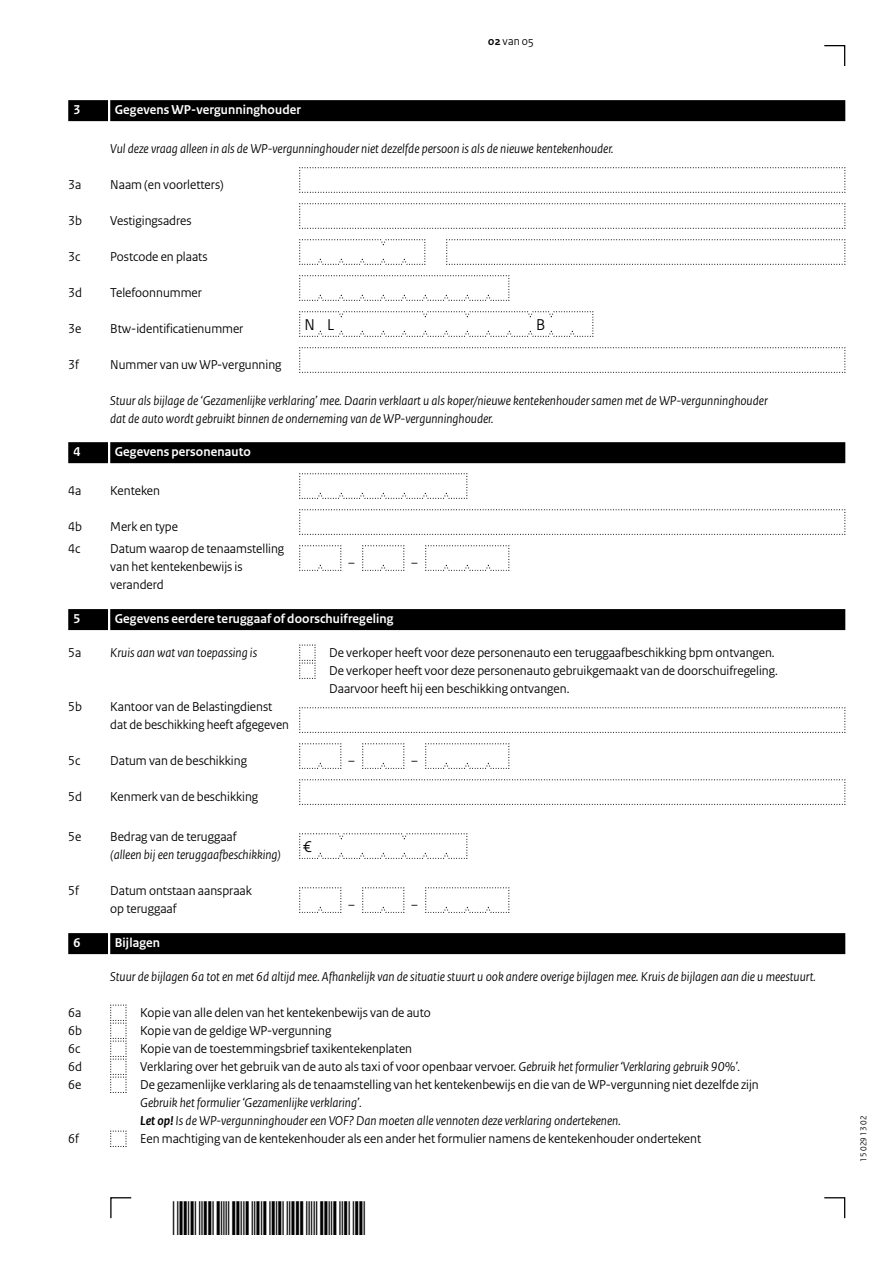
<style>
.page{position:relative;width:893px;height:1263px;background:#fff}
.page>*{position:absolute;margin:0;border:0;box-sizing:border-box;transform-origin:0 0}
.Veld{font:16.5px "Rijksoverheid Sans Heading";color:#000}
.Vraag_geen_inspring{font:13.5px/18px "Rijksoverheid Sans Heading";color:#000}
.Vraag_Nummer{font:13.5px/18px "Rijksoverheid Sans Heading";color:#000}
.Vraag_Nummer-2{font:italic 13.5px/18px "Rijksoverheid Sans Heading";color:#000}
.Vraag_geen_inspring-2{font:italic 13.5px/18px "Rijksoverheid Sans Heading";color:#000}
.Vraag{font:italic 13.5px/18px "Rijksoverheid Sans Heading";color:#000}
.Vraag_Nummer_12{font:13.5px/18px "Rijksoverheid Sans Heading";color:#000}
.KOP_B_Nummer{font:700 13.5px "Rijksoverheid Sans Heading";letter-spacing:.01em;color:#fff}
.KOP_D_Nummer{font:700 13.5px "Rijksoverheid Sans Heading";letter-spacing:.01em;color:#fff}
.t1{font:12px "Rijksoverheid Sans Heading";color:#000}
.t2{font:9px "Rijksoverheid Sans Heading";color:#000}
.s1{font-weight:700}
.s2{font-style:normal}
.s3{font-style:italic}
</style>
<div class="page">
<svg style="left:824px;top:1197px;width:22px;height:22px"></svg>
<svg style="left:110px;top:1197px;width:22px;height:22px"></svg>
<svg style="left:824px;top:45px;width:22px;height:21px"></svg>
<svg style="left:299px;top:167px;width:547px;height:26px"></svg>
<svg style="left:299px;top:203px;width:547px;height:26px"></svg>
<svg style="left:299px;top:239px;width:127px;height:26px"></svg>
<svg style="left:446px;top:239px;width:400px;height:26px"></svg>
<svg style="left:299px;top:275px;width:211px;height:26px"></svg>
<svg style="left:299px;top:347px;width:547px;height:26px"></svg>
<svg style="left:299px;top:473px;width:169px;height:26px"></svg>
<svg style="left:299px;top:509px;width:547px;height:26px"></svg>
<svg style="left:299px;top:545px;width:43px;height:26px"></svg>
<svg style="left:362px;top:545px;width:43px;height:26px"></svg>
<svg style="left:425px;top:545px;width:85px;height:26px"></svg>
<svg style="left:299px;top:644px;width:17px;height:35px"></svg>
<svg style="left:299px;top:707px;width:547px;height:26px"></svg>
<svg style="left:299px;top:743px;width:43px;height:26px"></svg>
<svg style="left:362px;top:743px;width:43px;height:26px"></svg>
<svg style="left:425px;top:743px;width:85px;height:26px"></svg>
<svg style="left:299px;top:779px;width:547px;height:26px"></svg>
<svg style="left:299px;top:833px;width:169px;height:26px"></svg>
<svg style="left:299px;top:887px;width:43px;height:26px"></svg>
<svg style="left:362px;top:887px;width:43px;height:26px"></svg>
<svg style="left:425px;top:887px;width:85px;height:26px"></svg>
<svg style="left:110px;top:1004px;width:17px;height:89px"></svg>
<svg style="left:110px;top:1130px;width:17px;height:17px"></svg>
<svg style="left:299px;top:311px;width:295px;height:26px"></svg>
<div style="left:110px;top:100px;width:735px;height:21px;background:#000"></div>
<div style="left:68px;top:100px;width:40px;height:21px;background:#000"></div>
<div style="left:110px;top:442px;width:735px;height:21px;background:#000"></div>
<div style="left:68px;top:442px;width:40px;height:21px;background:#000"></div>
<div style="left:110px;top:609px;width:735px;height:21px;background:#000"></div>
<div style="left:68px;top:609px;width:40px;height:21px;background:#000"></div>
<div style="left:110px;top:933px;width:735px;height:21px;background:#000"></div>
<div style="left:68px;top:933px;width:40px;height:21px;background:#000"></div>
<p class="t1" style="left:488px;top:34px;width:47px"><span class="s1">02</span> van 05</p>
<h2 class="KOP_D_Nummer" style="left:74px;top:102px;width:8px">3</h2>
<h2 class="KOP_D_Nummer" style="left:115px;top:102px;width:188px">Gegevens WP-vergunninghouder</h2>
<p class="Vraag_Nummer-2" style="left:110px;top:140px;width:505px">Vul deze vraag alleen in als de WP-vergunninghouder niet dezelfde persoon is als de nieuwe kentekenhouder.</p>
<p class="Vraag_Nummer" style="left:68px;top:176px;width:15px">3a</p>
<p class="Vraag_Nummer" style="left:110px;top:176px;width:115px">Naam (en voorletters)</p>
<p class="Vraag_Nummer" style="left:68px;top:212px;width:15px">3b</p>
<p class="Vraag_Nummer" style="left:110px;top:212px;width:83px">Vestigingsadres</p>
<p class="Vraag_Nummer" style="left:68px;top:248px;width:14px">3c</p>
<p class="Vraag_Nummer" style="left:110px;top:248px;width:99px">Postcode en plaats</p>
<p class="Vraag_Nummer" style="left:68px;top:284px;width:15px">3d</p>
<p class="Vraag_Nummer" style="left:110px;top:284px;width:93px">Telefoonnummer</p>
<p class="Vraag_Nummer" style="left:68px;top:320px;width:15px">3e</p>
<p class="Vraag_Nummer" style="left:110px;top:320px;width:135px">Btw-identificatienummer</p>
<p class="Veld" style="left:305px;top:315px;width:31px">N L</p>
<p class="Veld" style="left:536px;top:315px;width:11px">B</p>
<p class="Vraag_Nummer" style="left:68px;top:356px;width:12px">3f</p>
<p class="Vraag_Nummer" style="left:110px;top:356px;width:173px">Nummer van uw WP-vergunning</p>
<p class="Vraag" style="left:110px;top:392px;width:659px">Stuur als bijlage de ‘Gezamenlijke verklaring’ mee. Daarin verklaart u als koper/nieuwe kentekenhouder samen met de WP-vergunninghouder dat de auto wordt gebruikt binnen de onderneming van de WP-vergunninghouder.</p>
<h2 class="KOP_D_Nummer" style="left:74px;top:444px;width:8px">4</h2>
<h2 class="KOP_D_Nummer" style="left:115px;top:444px;width:138px">Gegevens personenauto</h2>
<p class="Vraag_Nummer" style="left:68px;top:482px;width:15px">4a</p>
<p class="Vraag_Nummer" style="left:110px;top:482px;width:51px">Kenteken</p>
<p class="Vraag_Nummer" style="left:68px;top:518px;width:15px">4b</p>
<p class="Vraag_Nummer" style="left:110px;top:518px;width:69px">Merk en type</p>
<p class="Vraag_Nummer_12" style="left:68px;top:540px;width:14px">4c</p>
<p class="Vraag_Nummer_12" style="left:110px;top:540px;width:176px">Datum waarop de tenaamstelling van het kentekenbewijs is veranderd</p>
<h2 class="KOP_B_Nummer" style="left:74px;top:611px;width:8px">5</h2>
<h2 class="KOP_B_Nummer" style="left:115px;top:611px;width:280px">Gegevens eerdere teruggaaf of doorschuifregeling</h2>
<p class="Vraag_Nummer" style="left:68px;top:644px;width:15px">5a</p>
<p class="Vraag_Nummer-2" style="left:110px;top:644px;width:148px">Kruis aan wat van toepassing is</p>
<p class="Vraag_Nummer" style="left:329px;top:644px;width:447px">De verkoper heeft voor deze personenauto een teruggaafbeschikking bpm ontvangen.</p>
<p class="Vraag_geen_inspring" style="left:329px;top:662px;width:450px">De verkoper heeft voor deze personenauto gebruikgemaakt van de doorschuifregeling.<br>Daarvoor heeft hij een beschikking ontvangen.</p>
<p class="Vraag_Nummer_12" style="left:68px;top:698px;width:15px">5b</p>
<p class="Vraag_Nummer_12" style="left:110px;top:698px;width:180px">Kantoor van de Belastingdienst dat de beschikking heeft afgegeven</p>
<p class="Vraag_Nummer" style="left:68px;top:752px;width:14px">5c</p>
<p class="Vraag_Nummer" style="left:110px;top:752px;width:138px">Datum van de beschikking</p>
<p class="Vraag_Nummer" style="left:68px;top:788px;width:15px">5d</p>
<p class="Vraag_Nummer" style="left:110px;top:788px;width:149px">Kenmerk van de beschikking</p>
<p class="Vraag_Nummer" style="left:68px;top:828px;width:15px">5e</p>
<p class="Vraag_Nummer-2" style="left:110px;top:828px;width:172px"><span class="s2">Bedrag van de teruggaaf<br></span>(alleen bij een teruggaafbeschikking)</p>
<p class="Veld" style="left:303px;top:837px;width:10px">€</p>
<p class="Vraag_Nummer" style="left:68px;top:882px;width:12px">5f</p>
<p class="Vraag_Nummer" style="left:110px;top:882px;width:143px">Datum ontstaan aanspraak op teruggaaf</p>
<h2 class="KOP_B_Nummer" style="left:74px;top:935px;width:8px">6</h2>
<h2 class="KOP_B_Nummer" style="left:115px;top:935px;width:47px">Bijlagen</h2>
<p class="Vraag_Nummer-2" style="left:110px;top:968px;width:707px">Stuur de bijlagen 6a tot en met 6d altijd mee. Afhankelijk van de situatie stuurt u ook andere overige bijlagen mee. Kruis de bijlagen aan die u meestuurt.</p>
<p class="Vraag_Nummer" style="left:68px;top:1004px;width:15px">6a</p>
<p class="Vraag_geen_inspring" style="left:140px;top:1004px;width:292px">Kopie van alle delen van het kentekenbewijs van de auto</p>
<p class="Vraag_Nummer_12" style="left:68px;top:1022px;width:15px">6b</p>
<p class="Vraag_geen_inspring" style="left:140px;top:1022px;width:193px">Kopie van de geldige WP-vergunning</p>
<p class="Vraag_Nummer_12" style="left:68px;top:1040px;width:14px">6c</p>
<p class="Vraag_geen_inspring" style="left:140px;top:1040px;width:273px">Kopie van de toestemmingsbrief taxikentekenplaten</p>
<p class="Vraag_Nummer_12" style="left:68px;top:1058px;width:15px">6d</p>
<p class="Vraag_geen_inspring" style="left:140px;top:1058px;width:601px">Verklaring over het gebruik van de auto als taxi of voor openbaar vervoer. <span class="s3">Gebruik het formulier ‘Verklaring gebruik 90%’.</span></p>
<p class="Vraag_Nummer_12" style="left:68px;top:1076px;width:15px">6e</p>
<p class="Vraag_geen_inspring-2" style="left:140px;top:1076px;width:620px"><span class="s2">De gezamenlijke verklaring als de tenaamstelling van het kentekenbewijs en die van de WP-vergunning niet dezelfde zijn<br></span>Gebruik het formulier ‘Gezamenlijke verklaring’.<br><span class="s1">Let op!</span> Is de WP-vergunninghouder een VOF? Dan moeten alle vennoten deze verklaring ondertekenen.</p>
<p class="Vraag_Nummer_12" style="left:68px;top:1130px;width:12px">6f</p>
<p class="Vraag_geen_inspring" style="left:140px;top:1130px;width:562px">Een machtiging van de kentekenhouder als een ander het formulier namens de kentekenhouder ondertekent</p>
<p class="t2" style="left:858px;top:1161px;width:47px;rotate:-90deg">15 029 13 02</p>
</div>
